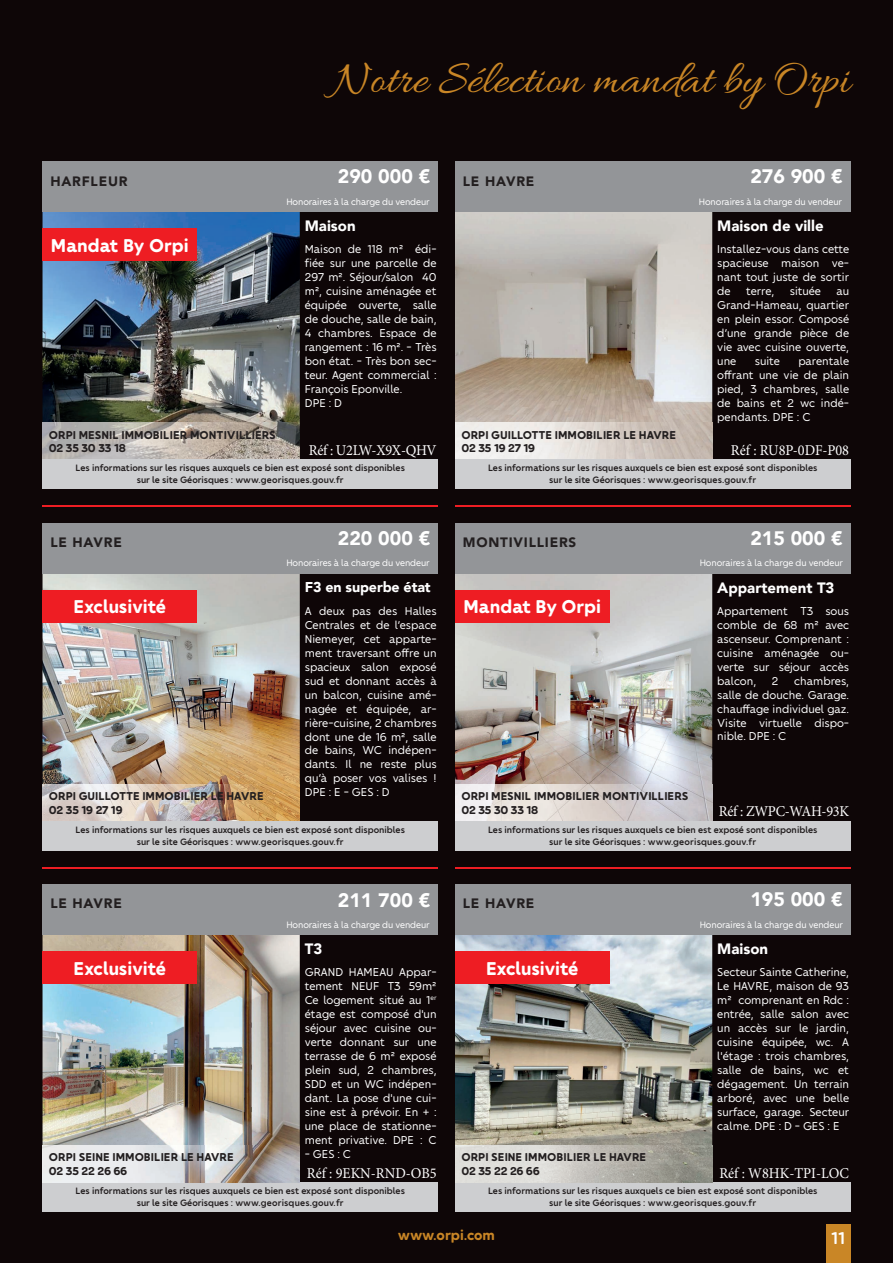
<style>
.page{position:relative;width:893px;height:1263px;background:#0e0607}
.page>*{position:absolute;margin:0;border:0;box-sizing:border-box;transform-origin:0 0}
.t1{font:48px "Allura";color:#c98626}
.t2{font:700 19.5px "Orpi";color:#fff}
.t3{font:900 19.5px "Avenir";color:#fff}
.t4{font:500 18px "Orpi";color:#fff}
.t5{font:15px "Minion Pro";letter-spacing:-.005em;color:#fff;scale:.95 1}
.t6{font:900 15px "Avenir";color:#fff}
.t7{font:700 15px "Orpi";color:#c98626}
.t8{font:900 14.25px "Avenir";letter-spacing:-.01em;color:#fff}
.t9{font:900 13.5px "Avenir LT Std";letter-spacing:.06em;color:#231f20}
.t10{font:12px/14px "Orpi";color:#fff;text-align:justify}
.t11{font:700 12px/13.5px "Orpi";color:#231f20}
.t12{font:500 9.75px/11.7px "Orpi";color:#231f20;text-align:center}
.t13{font:9.75px "Orpi";letter-spacing:-.01em;color:#fff}
</style>
<div class="page">
<div style="left:826px;top:1225px;width:24px;height:38px;background:#c98626"></div>
<img style="left:455px;top:574px;width:257px;height:210px">
<div style="left:455px;top:523px;width:395px;height:51px;background:#939598"></div>
<div style="left:455px;top:590px;width:154px;height:33px;background:#ee1d23"></div>
<svg style="left:455px;top:820px;width:257px;height:1px"></svg>
<img style="left:455px;top:784px;width:257px;height:36px">
<img style="left:43px;top:212px;width:257px;height:211px">
<div style="left:43px;top:162px;width:395px;height:50px;background:#939598"></div>
<div style="left:43px;top:228px;width:154px;height:33px;background:#ee1d23"></div>
<img style="left:43px;top:423px;width:257px;height:36px">
<img style="left:455px;top:212px;width:257px;height:211px">
<div style="left:455px;top:162px;width:395px;height:50px;background:#939598"></div>
<img style="left:455px;top:423px;width:257px;height:36px">
<img style="left:43px;top:574px;width:257px;height:210px">
<div style="left:43px;top:523px;width:395px;height:51px;background:#939598"></div>
<div style="left:43px;top:590px;width:154px;height:33px;background:#ee1d23"></div>
<img style="left:43px;top:784px;width:257px;height:37px">
<hr style="left:43px;top:505px;width:395px;height:2px;background:#ee1d23">
<hr style="left:455px;top:505px;width:395px;height:2px;background:#ee1d23">
<div style="left:43px;top:459px;width:395px;height:30px;background:#cdced0"></div>
<div style="left:455px;top:459px;width:395px;height:30px;background:#cdced0"></div>
<hr style="left:43px;top:867px;width:395px;height:1px;background:#ee1d23">
<hr style="left:455px;top:867px;width:395px;height:1px;background:#ee1d23">
<div style="left:43px;top:821px;width:395px;height:29px;background:#cdced0"></div>
<div style="left:455px;top:821px;width:395px;height:29px;background:#cdced0"></div>
<div style="left:43px;top:1182px;width:395px;height:30px;background:#cdced0"></div>
<div style="left:455px;top:1182px;width:395px;height:30px;background:#cdced0"></div>
<img style="left:43px;top:935px;width:257px;height:210px">
<div style="left:43px;top:884px;width:395px;height:51px;background:#939598"></div>
<div style="left:43px;top:951px;width:154px;height:33px;background:#ee1d23"></div>
<img style="left:43px;top:1145px;width:257px;height:37px">
<img style="left:455px;top:935px;width:257px;height:210px">
<div style="left:455px;top:884px;width:395px;height:51px;background:#939598"></div>
<div style="left:455px;top:951px;width:154px;height:33px;background:#ee1d23"></div>
<img style="left:455px;top:1145px;width:257px;height:37px">
<h1 class="t1" style="left:332px;top:52px;width:520px">Notre Sélection mandat by Orpi</h1>
<p class="t9" style="left:50px;top:173px;width:79px">HARFLEUR</p>
<h2 class="t3" style="left:338px;top:160px;width:94px">290 000 €</h2>
<p class="t6" style="left:305px;top:213px;width:52px">Maison</p>
<p class="t10" style="left:305px;top:242px;width:133px;text-align:left">Maison de 118 m2 édi&shy;fiée sur une parcelle de<br>297 m2. Séjour/salon 40 m2, cuisine aménagée et équipée ouverte, salle de douche, salle de bain,<br>4 chambres. Espace de rangement : 16 m2. - Très bon état. - Très bon sec&shy;teur. Agent commercial :<br>François Eponville.<br>DPE : D</p>
<p class="t5" style="left:309px;top:440px;width:136px">Réf : U2LW-X9X-QHV</p>
<p class="t13" style="left:286px;top:196px;width:145px">Honoraires à la charge du vendeur</p>
<h2 class="t2" style="left:51px;top:234px;width:139px">Mandat By Orpi</h2>
<p class="t11" style="left:49px;top:428px;width:229px">ORPI MESNIL IMMOBILIER MONTIVILLIERS<br>02 35 30 33 18</p>
<p class="t9" style="left:463px;top:173px;width:73px">LE HAVRE</p>
<h2 class="t3" style="left:750px;top:160px;width:94px">276 900 €</h2>
<p class="t6" style="left:717px;top:213px;width:108px">Maison de ville</p>
<p class="t10" style="left:717px;top:242px;width:133px">Installez-vous dans cette spacieuse maison ve&shy;nant tout juste de sortir de</p>
<p class="t13" style="left:699px;top:196px;width:145px">Honoraires à la charge du vendeur</p>
<p class="t10" style="left:746px;top:284px;width:30px">terre,</p>
<p class="t10" style="left:790px;top:284px;width:33px">située</p>
<p class="t10" style="left:717px;top:284px;width:133px;text-indent:119px">au Grand-Hameau, quartier en plein essor. Composé d’une grande pièce de vie avec cuisine ouverte, une</p>
<p class="t10" style="left:717px;top:354px;width:133px;text-indent:81px">parentale offrant une vie de plain pied, 3 chambres, salle de bains et 2 wc indé&shy;pendants. DPE : C</p>
<p class="t5" style="left:731px;top:440px;width:126px">Réf : RU8P-0DF-P08</p>
<p class="t10" style="left:755px;top:354px;width:27px">suite</p>
<p class="t11" style="left:461px;top:428px;width:216px">ORPI GUILLOTTE IMMOBILIER LE HAVRE<br>02 35 19 27 19</p>
<p class="t12" style="left:76px;top:462px;width:331px">Les informations sur les risques auxquels ce bien est exposé sont disponibles sur le site Géorisques : www.georisques.gouv.fr</p>
<p class="t12" style="left:488px;top:462px;width:331px">Les informations sur les risques auxquels ce bien est exposé sont disponibles sur le site Géorisques : www.georisques.gouv.fr</p>
<p class="t9" style="left:50px;top:534px;width:73px">LE HAVRE</p>
<h2 class="t3" style="left:338px;top:522px;width:94px">220 000 €</h2>
<p class="t8" style="left:305px;top:575px;width:127px">F3 en superbe état</p>
<p class="t10" style="left:305px;top:604px;width:133px">A deux pas des Halles Centrales et de l’espace Niemeyer, cet apparte&shy;ment traversant offre un spacieux salon exposé sud et donnant accès à un balcon, cuisine amé&shy;nagée et équipée, ar&shy;rière-cuisine, 2 chambres dont une de 16 m², salle de bains, WC indépen&shy;dants. Il ne reste plus qu’à poser vos valises !<br>DPE : E - GES : D</p>
<p class="t13" style="left:286px;top:557px;width:145px">Honoraires à la charge du vendeur</p>
<h2 class="t2" style="left:74px;top:596px;width:94px">Exclusivité</h2>
<p class="t11" style="left:49px;top:789px;width:216px">ORPI GUILLOTTE IMMOBILIER LE HAVRE<br>02 35 19 27 19</p>
<p class="t9" style="left:463px;top:534px;width:115px">MONTIVILLIERS</p>
<h2 class="t3" style="left:750px;top:522px;width:94px">215 000 €</h2>
<p class="t6" style="left:717px;top:575px;width:119px">Appartement T3</p>
<p class="t10" style="left:717px;top:604px;width:133px">Appartement T3 sous comble de 68 m² avec ascenseur. Comprenant : cuisine aménagée ou&shy;verte sur séjour accès balcon,</p>
<p class="t13" style="left:700px;top:557px;width:145px">Honoraires à la charge du vendeur</p>
<h2 class="t2" style="left:463px;top:596px;width:139px">Mandat By Orpi</h2>
<p class="t10" style="left:717px;top:674px;width:133px;text-indent:77px">chambres, salle de douche. Garage. chauffage individuel gaz.<br>Visite virtuelle dispo&shy;nible. DPE : C</p>
<p class="t10" style="left:772px;top:674px;width:8px">2</p>
<p class="t11" style="left:461px;top:789px;width:229px">ORPI MESNIL IMMOBILIER MONTIVILLIERS<br>02 35 30 33 18</p>
<p class="t5" style="left:719px;top:801px;width:139px">Réf : ZWPC-WAH-93K</p>
<p class="t12" style="left:76px;top:824px;width:331px">Les informations sur les risques auxquels ce bien est exposé sont disponibles sur le site Géorisques : www.georisques.gouv.fr</p>
<p class="t12" style="left:488px;top:824px;width:331px">Les informations sur les risques auxquels ce bien est exposé sont disponibles sur le site Géorisques : www.georisques.gouv.fr</p>
<p class="t9" style="left:50px;top:895px;width:73px">LE HAVRE</p>
<h2 class="t3" style="left:338px;top:883px;width:94px">211 700 €</h2>
<p class="t6" style="left:305px;top:936px;width:19px">T3</p>
<p class="t10" style="left:305px;top:965px;width:133px">GRAND HAMEAU Appar&shy;tement NEUF T3 59m²<br>Ce logement situé au 1<sup>er </sup>étage est composé d'un séjour avec cuisine ou&shy;verte donnant sur une terrasse de 6 m² exposé plein sud, 2 chambres, SDD et un WC indépen&shy;dant. La pose d'une cui&shy;sine est à prévoir. En + : une place de stationne&shy;ment privative. DPE : C</p>
<p class="t10" style="left:305px;top:1147px;width:48px">- GES : C</p>
<p class="t5" style="left:307px;top:1163px;width:138px">Réf : 9EKN-RND-OB5</p>
<p class="t13" style="left:286px;top:919px;width:145px">Honoraires à la charge du vendeur</p>
<h2 class="t2" style="left:74px;top:957px;width:94px">Exclusivité</h2>
<p class="t11" style="left:49px;top:1151px;width:186px">ORPI SEINE IMMOBILIER LE HAVRE<br>02 35 22 26 66</p>
<p class="t9" style="left:463px;top:895px;width:73px">LE HAVRE</p>
<h2 class="t3" style="left:750px;top:883px;width:94px">195 000 €</h2>
<p class="t6" style="left:717px;top:936px;width:52px">Maison</p>
<p class="t10" style="left:717px;top:965px;width:133px">Secteur Sainte Catherine, Le HAVRE, maison de 93 m² comprenant en Rdc : entrée, salle salon avec un accès sur le jardin, cuisine équipée, wc. A l'étage : trois chambres, salle de bains, wc et dégagement. Un terrain arboré, avec une belle surface, garage. Secteur calme. DPE : D - GES : E</p>
<p class="t5" style="left:719px;top:1163px;width:138px">Réf : W8HK-TPI-LOC</p>
<p class="t13" style="left:700px;top:919px;width:145px">Honoraires à la charge du vendeur</p>
<h2 class="t2" style="left:486px;top:957px;width:94px">Exclusivité</h2>
<p class="t11" style="left:461px;top:1151px;width:186px">ORPI SEINE IMMOBILIER LE HAVRE<br>02 35 22 26 66</p>
<p class="t12" style="left:76px;top:1185px;width:331px">Les informations sur les risques auxquels ce bien est exposé sont disponibles sur le site Géorisques : www.georisques.gouv.fr</p>
<p class="t12" style="left:488px;top:1185px;width:331px">Les informations sur les risques auxquels ce bien est exposé sont disponibles sur le site Géorisques : www.georisques.gouv.fr</p>
<p class="t7" style="left:398px;top:1226px;width:99px">www.orpi.com</p>
<h3 class="t4" style="left:831px;top:1228px;width:15px">11</h3>
</div>
